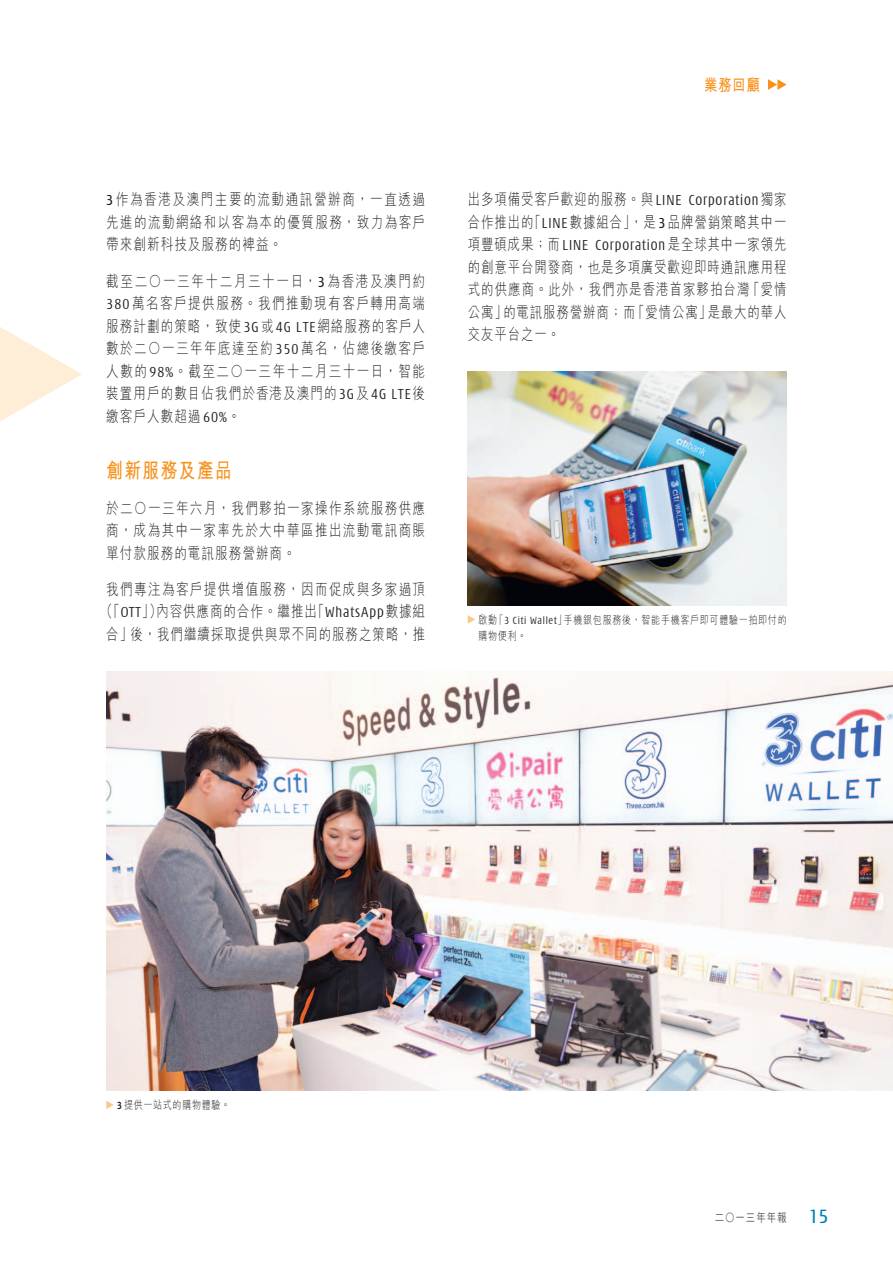
<style>
.page{position:relative;width:893px;height:1263px;background:#fff}
.page>*{position:absolute;margin:0;border:0;box-sizing:border-box;transform-origin:0 0}
.t1{font:21px "M Hei HK Bold B5 pc H";letter-spacing:.08em;color:#f7931d;scale:.8 1}
.t2{font:16.5px "M Hei HK Bold B5 pc H";color:#f7931d;scale:.8 1}
.t3{font:15.75px/22.5px "M Hei HK Light B5 pc H";letter-spacing:.085em;color:#231f20;text-align:justify;scale:.8 1}
.t4{font:15.75px/22.5px "M Hei HK Light B5 pc H";letter-spacing:.085em;color:#231f20;text-align:justify;scale:.79 1}
.t5{font:12px "M Hei HK Medium B5 pc H";letter-spacing:.08em;color:#57585a;scale:.8 1}
.t6{font:11.25px/16.5px "M Hei HK Light B5 pc H";letter-spacing:.08em;color:#231f20;scale:.8 1}
.s1{font-family:"Modena";font-stretch:condensed}
.s2{font-family:"Modena";font-weight:300;font-stretch:condensed}
.s3{font-family:"Modena";font-weight:700;font-stretch:condensed}
.s4{font-family:"Modena";font-stretch:condensed;font-size:21px;color:#0083b6}
</style>
<div class="page">
<svg style="left:106px;top:1100px;width:8px;height:9px"></svg>
<img style="left:106px;top:671px;width:787px;height:419px">
<svg style="left:468px;top:615px;width:7px;height:9px"></svg>
<img style="left:468px;top:371px;width:319px;height:234px">
<img style="left:0;top:327px;width:82px;height:95px">
<svg style="left:768px;top:79px;width:19px;height:11px"></svg>
<p class="t3" style="left:106px;top:190px;width:400px"><span class="s1">3</span>作為香港及澳門主要的流動通訊營辦商，一直透過先進的流動網絡和以客為本的優質服務，致力為客戶帶來創新科技及服務的裨益。</p>
<p class="t3" style="left:106px;top:271px;width:400px">截至二〇一三年十二月三十一日，<span class="s1">3</span>為香港及澳門約<span class="s2">380</span>萬名客戶提供服務。我們推動現有客戶轉用高端服務計劃的策略，致使<span class="s2">3G</span>或<span class="s2">4G LTE</span>網絡服務的客戶人數於二〇一三年年底達至約<span class="s2">350</span>萬名，佔總後繳客戶人數的<span class="s2">98%</span>。截至二〇一三年十二月三十一日，智能裝置用戶的數目佔我們於香港及澳門的<span class="s2">3G</span>及<span class="s2">4G LTE</span>後繳客戶人數超過 <span class="s2">60%</span>。</p>
<h1 class="t1" style="left:106px;top:462px;width:159px">創新服務及產品</h1>
<p class="t3" style="left:106px;top:499px;width:400px">於二〇一三年六月，我們夥拍一家操作系統服務供應商，成為其中一家率先於大中華區推出流動電訊商賬單付款服務的電訊服務營辦商。</p>
<p class="t3" style="left:100px;top:580px;width:408px;text-align:center">我們專注為客戶提供增值服務，因而促成與多家過頂（「<span class="s2">OTT</span>」）內容供應商的合作。繼推出「<span class="s2">WhatsApp</span>數據組合」後，我們繼續採取提供與眾不同的服務之策略，推</p>
<p class="t2" style="left:704px;top:78px;width:71px">業務回顧</p>
<p class="t4" style="left:468px;top:190px;width:405px">出多項備受客戶歡迎的服務。與 <span class="s2">LINE Corporation</span>獨家合作推出的「<span class="s2">LINE</span>數據組合」，是 <span class="s1">3</span>品牌營銷策略其中一項豐碩成果；而 <span class="s2">LINE Corporation</span>是全球其中一家領先的創意平台開發商，也是多項廣受歡迎即時通訊應用程式的供應商。此外，我們亦是香港首家夥拍台灣「愛情公寓」的電訊服務營辦商；而「愛情公寓」是最大的華人交友平台之一。</p>
<p class="t6" style="left:479px;top:613px;width:387px">啟動「<span class="s2">3 Citi Wallet</span>」手機銀包服務後，智能手機客戶即可體驗一拍即付的購物便利。</p>
<p class="t6" style="left:117px;top:1098px;width:143px"><span class="s3">3</span>提供一站式的購物體驗。</p>
<p class="t5" style="left:715px;top:1213px;width:143px">二○一三年年報 <span class="s4">15</span></p>
</div>
